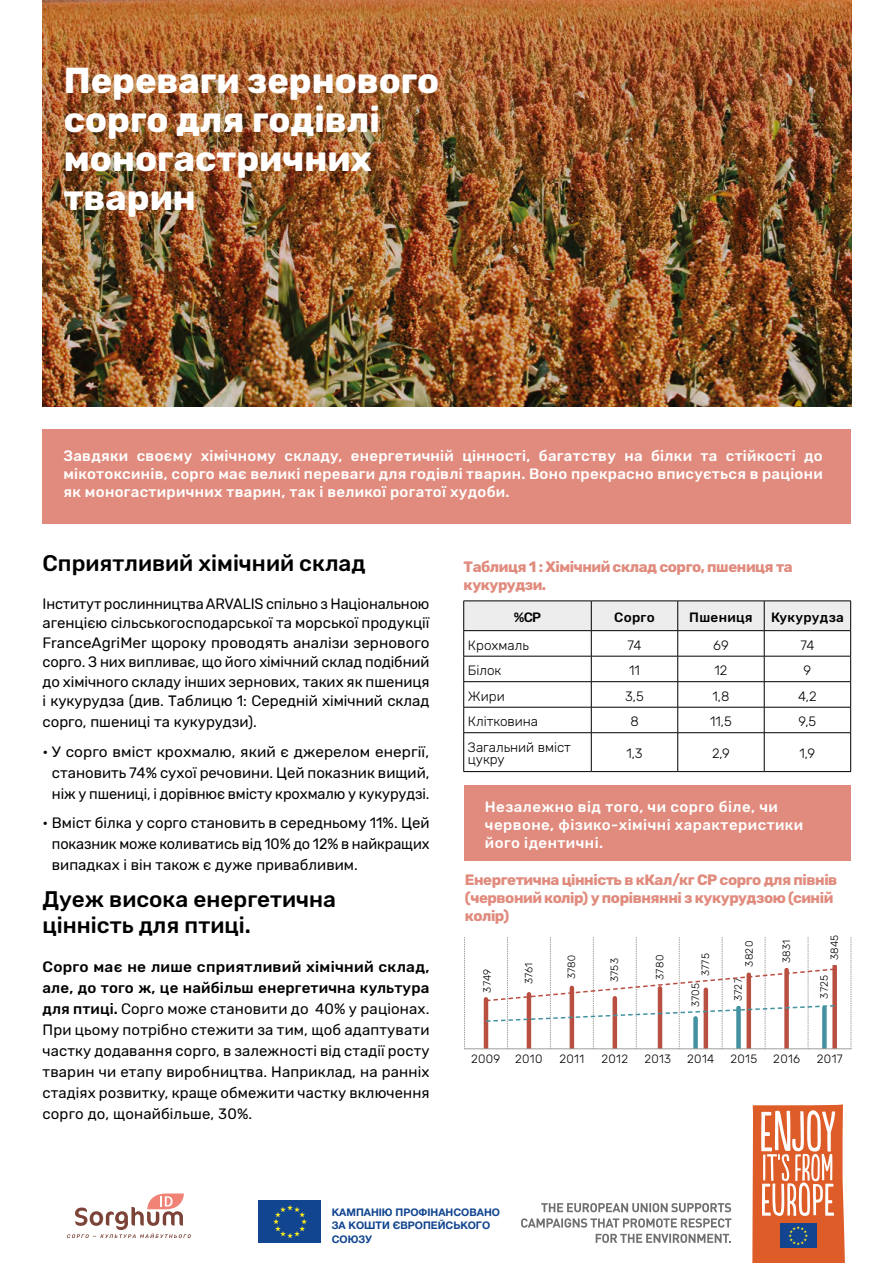
<style>
.page{position:relative;width:893px;height:1263px;background:#fff}
.page>*{position:absolute;margin:0;border:0;box-sizing:border-box;transform-origin:0 0}
.t1{font:700 36px/39px "Rubik";color:#fff}
.t2{font:500 22.5px/25.5px "Rubik";color:#000}
.t3{font:15px/21px "Rubik";color:#000;text-align:justify}
.t4{font:500 15px/18px "Rubik";letter-spacing:.03em;color:#fff;text-align:justify}
.t5{font:700 15px/18px "Rubik";letter-spacing:-.03em;color:#e08b7d}
.t6{font:300 13.5px/12px "Rubik";color:#000}
.t7{font:500 13.5px "Rubik";letter-spacing:.02em;color:#000}
.t8{font:300 12px "Rubik";letter-spacing:.03em;color:#000}
.t9{font:300 10.5px "Rubik";letter-spacing:.03em;color:#000}
.t10{font:700 10.5px/13.5px "Helvetica Neue Cyr";color:#114590}
.s1{font-weight:500}
.s2{font-family:"Helvetica Neue LT Std"}
</style>
<div class="page">
<img style="left:43px;top:0;width:808px;height:406px">
<svg style="left:752px;top:1104px;width:93px;height:159px"></svg>
<svg style="left:596px;top:1234px;width:135px;height:9px"></svg>
<svg style="left:521px;top:1218px;width:210px;height:9px"></svg>
<svg style="left:541px;top:1203px;width:190px;height:9px"></svg>
<svg style="left:67px;top:1193px;width:124px;height:45px"></svg>
<div style="left:43px;top:430px;width:808px;height:94px;background:#e08b7d"></div>
<div style="left:259px;top:1201px;width:62px;height:42px;background:#114590"></div>
<svg style="left:273px;top:1205px;width:34px;height:33px"></svg>
<div style="left:464px;top:785px;width:386px;height:76px;background:#e08b7d"></div>
<svg style="left:464px;top:733px;width:386px;height:38px"></svg>
<hr style="left:677px;top:733px;width:1px;height:38px;background:#000">
<hr style="left:463px;top:732px;width:128px;height:1px;background:#000">
<hr style="left:591px;top:732px;width:87px;height:1px;background:#000">
<hr style="left:678px;top:732px;width:86px;height:1px;background:#000">
<hr style="left:764px;top:732px;width:87px;height:1px;background:#000">
<hr style="left:591px;top:771px;width:87px;height:1px;background:#000">
<hr style="left:678px;top:771px;width:86px;height:1px;background:#000">
<hr style="left:463px;top:733px;width:1px;height:38px;background:#000">
<hr style="left:591px;top:733px;width:1px;height:38px;background:#000">
<hr style="left:463px;top:771px;width:128px;height:1px;background:#000">
<hr style="left:764px;top:733px;width:1px;height:38px;background:#000">
<hr style="left:850px;top:733px;width:1px;height:38px;background:#000">
<hr style="left:764px;top:771px;width:87px;height:1px;background:#000">
<svg style="left:463px;top:601px;width:388px;height:131px"></svg>
<hr style="left:591px;top:630px;width:87px;height:1px;background:#000">
<hr style="left:678px;top:630px;width:86px;height:1px;background:#000">
<div style="left:832px;top:966px;width:5px;height:87px;background:#bc5649"></div>
<svg style="left:464px;top:937px;width:1px;height:111px"></svg>
<svg style="left:851px;top:937px;width:1px;height:112px"></svg>
<svg style="left:484px;top:937px;width:352px;height:111px"></svg>
<div style="left:808px;top:1049px;width:43px;height:14px;background:#fff"></div>
<hr style="left:464px;top:1048px;width:387px;height:1px;background:#9d9d9c">
<h1 class="t1" style="left:64px;top:62px;width:377px">Переваги зернового сорго для годівлі моногастричних тварин</h1>
<p class="t4" style="left:63px;top:447px;width:761px">Завдяки своєму хімічному складу, енергетичній цінності, багатству на білки та стійкості до мікотоксинів, сорго має великі переваги для годівлі тварин. Воно прекрасно вписується в раціони як моногастиричних тварин, так і великої рогатої худоби.</p>
<h2 class="t2" style="left:43px;top:551px;width:325px">Сприятливий хімічний склад</h2>
<p class="t3" style="left:43px;top:594px;width:389px;line-height:19.5px">Інститут рослинництва ARVALIS спільно з Національною агенцією сільськогосподарської та морської продукції FranceAgriMer щороку проводять аналізи зернового сорго. З них випливає, що його хімічний склад подібний до хімічного складу інших зернових, таких як пшениця і кукурудза (див. Таблицю 1: Середній хімічний склад</p>
<p class="t3" style="left:43px;top:712px;width:216px">сорго, пшениці та кукурудзи).</p>
<p class="t3" style="left:52px;top:742px;width:379px;text-indent:-9px">• У сорго вміст крохмалю, який є джерелом енергії, становить 74% сухої речовини. Цей показник вищий, ніж у пшениці, і дорівнює вмісту крохмалю у кукурудзі.</p>
<p class="t3" style="left:52px;top:813px;width:379px;text-indent:-9px">• Вміст білка у сорго становить в середньому 11%. Цей показник може коливатись від 10% до 12% в найкращих випадках і він також є дуже привабливим.</p>
<h2 class="t2" style="left:43px;top:887px;width:295px">Дуеж висока енергетична цінність для птиці.</h2>
<p class="t3" style="left:43px;top:956px;width:389px"><span class="s1">Сорго має не лише сприятливий хімічний склад, але, до того ж, це найбільш енергетична культура для птиці.</span> Сорго може становити до 40% у раціонах.<br>При цьому потрібно стежити за тим, щоб адаптувати частку додавання сорго, в залежності від стадії росту тварин чи етапу виробництва. Наприклад, на ранніх стадіях розвитку, краще обмежити частку включення сорго до, щонайбільше, 30%.</p>
<p class="t5" style="left:464px;top:558px;width:331px">Таблиця 1 : Хімічний склад сорго, пшениця та кукурудзи.</p>
<p class="t7" style="left:514px;top:610px;width:29px">%СР</p>
<p class="t7" style="left:614px;top:610px;width:42px">Сорго</p>
<p class="t7" style="left:689px;top:610px;width:65px">Пшениця</p>
<p class="t7" style="left:771px;top:610px;width:74px">Кукурудза</p>
<p class="t6" style="left:468px;top:639px;width:62px">Крохмаль</p>
<p class="t6" style="left:627px;top:639px;width:16px">74</p>
<p class="t6" style="left:713px;top:639px;width:17px">69</p>
<p class="t6" style="left:800px;top:639px;width:16px">74</p>
<p class="t6" style="left:468px;top:665px;width:35px">Білок</p>
<p class="t6" style="left:629px;top:665px;width:12px">11</p>
<p class="t6" style="left:714px;top:665px;width:14px">12</p>
<p class="t6" style="left:804px;top:665px;width:9px">9</p>
<p class="t6" style="left:468px;top:690px;width:38px">Жири</p>
<p class="t6" style="left:625px;top:690px;width:20px">3,5</p>
<p class="t6" style="left:713px;top:690px;width:18px">1,8</p>
<p class="t6" style="left:798px;top:690px;width:20px">4,2</p>
<p class="t6" style="left:468px;top:716px;width:72px">Клітковина</p>
<p class="t6" style="left:630px;top:716px;width:10px">8</p>
<p class="t6" style="left:710px;top:716px;width:23px">11,5</p>
<p class="t6" style="left:799px;top:716px;width:19px">9,5</p>
<p class="t6" style="left:468px;top:742px;width:105px">Загальний вміст цукру</p>
<p class="t6" style="left:626px;top:748px;width:18px">1,3</p>
<p class="t6" style="left:712px;top:748px;width:19px">2,9</p>
<p class="t6" style="left:800px;top:748px;width:17px">1,9</p>
<p class="t4" style="left:485px;top:798px;width:320px;text-align:left">Незалежно від того, чи сорго біле, чи червоне, фізико-хімічні характеристики його ідентичні.</p>
<p class="t5" style="left:465px;top:871px;width:374px">Енергетична цінність в кКал/кг СР сорго для півнів (червоний колір) у порівнянні з кукурудзою (синій колір)</p>
<p class="t9" style="left:481px;top:993px;width:25px;rotate:-90deg">3749</p>
<p class="t9" style="left:523px;top:984px;width:23px;rotate:-90deg">3761</p>
<p class="t9" style="left:566px;top:979px;width:26px;rotate:-90deg">378<span class="s2">0</span></p>
<p class="t9" style="left:609px;top:982px;width:26px;rotate:-90deg">3753</p>
<p class="t9" style="left:654px;top:980px;width:27px;rotate:-90deg">3780</p>
<p class="t9" style="left:700px;top:976px;width:25px;rotate:-90deg">3775</p>
<p class="t9" style="left:689px;top:1007px;width:26px;rotate:-90deg">3705</p>
<p class="t9" style="left:743px;top:967px;width:27px;rotate:-90deg">3820</p>
<p class="t9" style="left:780px;top:963px;width:25px;rotate:-90deg">3831</p>
<p class="t9" style="left:732px;top:1001px;width:25px;rotate:-90deg">3727</p>
<p class="t9" style="left:829px;top:960px;width:27px;rotate:-90deg">3845</p>
<p class="t9" style="left:818px;top:999px;width:25px;rotate:-90deg">3725</p>
<p class="t8" style="left:471px;top:1052px;width:73px">2009 2010</p>
<p class="t8" style="left:559px;top:1052px;width:26px">2011</p>
<p class="t8" style="left:601px;top:1052px;width:28px">2012</p>
<p class="t8" style="left:644px;top:1052px;width:28px">2013</p>
<p class="t8" style="left:687px;top:1052px;width:29px">2014</p>
<p class="t8" style="left:730px;top:1052px;width:28px">2015</p>
<p class="t8" style="left:773px;top:1052px;width:28px">2016</p>
<p class="t8" style="left:817px;top:1052px;width:27px">2017</p>
<p class="t10" style="left:332px;top:1205px;width:170px">КАМПАНІЮ ПРОФІНАНСОВАНО<br>ЗА КОШТИ ЄВРОПЕЙСЬКОГО<br>СОЮЗУ</p>
</div>
